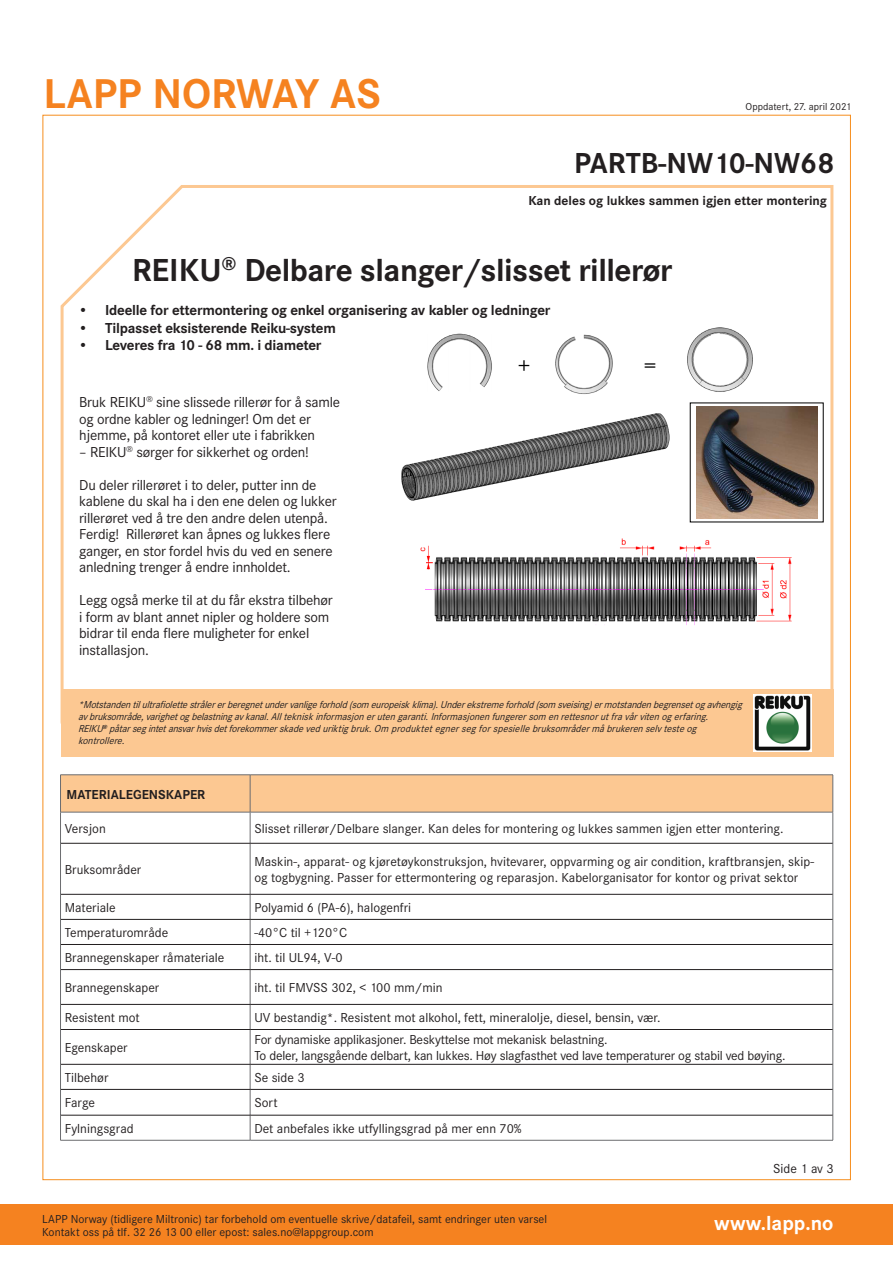
<style>
.page{position:relative;width:893px;height:1263px;background:#fff}
.page>*{position:absolute;margin:0;border:0;box-sizing:border-box;transform-origin:0 0}
.t1{font:700 43.2px "Corporate STOT";color:#f58220}
.t2{font:700 33px "Corporate STOT";letter-spacing:-.015em;color:#231f20}
.Brødtekst{font:700 30px "Corporate STOT";color:#231f20}
.t3{font:700 21px "Corporate STOT";color:#fff}
.t4{font:700 19.8px "Times New Roman";color:#000}
.t5{font:15px/16.5px "Corporate STOT";letter-spacing:-.015em;color:#231f20}
.t6{font:700 15px "Corporate STOT";letter-spacing:-.015em;color:#231f20}
.Tabelltekst{font:13.5px/16.2px "Corporate STOT";color:#231f20}
.Tabelltekst-2{font:700 13.5px "Corporate STOT";color:#231f20}
.Brødtekst-2{font:12px "Corporate STOT";color:#231f20}
.Brødtekst-3{font:italic 10.5px/12px "Corporate STOT";color:#231f20;scale:.96 1}
.t7{font:10.5px "Corporate STOT";color:#231f20}
</style>
<div class="page">
<div style="left:43px;top:115px;width:808px;height:1065px;background:#fff;border:1px solid #f68e1e"></div>
<div style="left:61px;top:775px;width:772px;height:37px;background:#fcc892"></div>
<svg style="left:61px;top:813px;width:772px;height:106px"></svg>
<hr style="left:60px;top:774px;width:190px;height:1px;background:#6c6d70">
<hr style="left:60px;top:775px;width:1px;height:37px;background:#6c6d70">
<hr style="left:250px;top:774px;width:583px;height:1px;background:#6c6d70">
<hr style="left:250px;top:775px;width:1px;height:37px;background:#6c6d70">
<hr style="left:833px;top:775px;width:1px;height:37px;background:#6c6d70">
<hr style="left:60px;top:812px;width:190px;height:1px;background:#6c6d70">
<hr style="left:60px;top:812px;width:1px;height:31px;background:#6c6d70">
<hr style="left:250px;top:812px;width:583px;height:1px;background:#6c6d70">
<hr style="left:250px;top:812px;width:1px;height:31px;background:#6c6d70">
<hr style="left:833px;top:812px;width:1px;height:31px;background:#6c6d70">
<hr style="left:60px;top:843px;width:1px;height:51px;background:#6c6d70">
<hr style="left:250px;top:843px;width:1px;height:51px;background:#6c6d70">
<hr style="left:833px;top:843px;width:1px;height:51px;background:#6c6d70">
<svg style="left:60px;top:894px;width:1px;height:75px"></svg>
<svg style="left:250px;top:895px;width:1px;height:74px"></svg>
<svg style="left:833px;top:894px;width:1px;height:75px"></svg>
<hr style="left:60px;top:969px;width:1px;height:35px;background:#6c6d70">
<hr style="left:250px;top:970px;width:1px;height:34px;background:#6c6d70">
<hr style="left:833px;top:969px;width:1px;height:35px;background:#6c6d70">
<svg style="left:60px;top:1004px;width:1px;height:25px"></svg>
<svg style="left:250px;top:1005px;width:1px;height:24px"></svg>
<svg style="left:833px;top:1004px;width:1px;height:25px"></svg>
<hr style="left:60px;top:1029px;width:1px;height:35px;background:#6c6d70">
<hr style="left:250px;top:1030px;width:1px;height:34px;background:#6c6d70">
<hr style="left:833px;top:1029px;width:1px;height:35px;background:#6c6d70">
<svg style="left:60px;top:1064px;width:1px;height:76px"></svg>
<svg style="left:250px;top:1065px;width:1px;height:75px"></svg>
<svg style="left:833px;top:1064px;width:1px;height:76px"></svg>
<hr style="left:60px;top:1140px;width:190px;height:1px;background:#6c6d70">
<hr style="left:250px;top:1140px;width:583px;height:1px;background:#6c6d70">
<hr style="left:61px;top:843px;width:189px;height:1px;background:#231f20">
<hr style="left:250px;top:843px;width:583px;height:1px;background:#231f20">
<hr style="left:61px;top:894px;width:189px;height:1px;background:#231f20">
<hr style="left:250px;top:894px;width:583px;height:1px;background:#231f20">
<hr style="left:61px;top:919px;width:189px;height:1px;background:#231f20">
<hr style="left:250px;top:919px;width:583px;height:1px;background:#231f20">
<hr style="left:61px;top:944px;width:189px;height:1px;background:#231f20">
<hr style="left:250px;top:944px;width:583px;height:1px;background:#231f20">
<hr style="left:61px;top:969px;width:189px;height:1px;background:#231f20">
<hr style="left:250px;top:969px;width:583px;height:1px;background:#231f20">
<hr style="left:61px;top:1004px;width:189px;height:1px;background:#231f20">
<hr style="left:250px;top:1004px;width:583px;height:1px;background:#231f20">
<hr style="left:61px;top:1029px;width:189px;height:1px;background:#231f20">
<hr style="left:250px;top:1029px;width:583px;height:1px;background:#231f20">
<hr style="left:61px;top:1064px;width:189px;height:1px;background:#231f20">
<hr style="left:250px;top:1064px;width:583px;height:1px;background:#231f20">
<hr style="left:61px;top:1089px;width:189px;height:1px;background:#231f20">
<hr style="left:250px;top:1089px;width:583px;height:1px;background:#231f20">
<hr style="left:61px;top:1115px;width:189px;height:1px;background:#231f20">
<hr style="left:250px;top:1115px;width:583px;height:1px;background:#231f20">
<svg style="left:60px;top:185px;width:774px;height:542px"></svg>
<div style="left:61px;top:690px;width:772px;height:67px;background:#fcc892"></div>
<img style="left:754px;top:694px;width:57px;height:58px">
<div style="left:416px;top:328px;width:89px;height:70px;background:#fff"></div>
<img style="left:427px;top:333px;width:65px;height:58px">
<div style="left:542px;top:328px;width:82px;height:74px;background:#fff"></div>
<img style="left:555px;top:334px;width:58px;height:60px">
<div style="left:675px;top:325px;width:89px;height:74px;background:#fff"></div>
<img style="left:687px;top:327px;width:66px;height:65px">
<div style="left:513px;top:351px;width:22px;height:29px;background:#fff"></div>
<div style="left:638px;top:351px;width:30px;height:29px;background:#fff"></div>
<div style="left:409px;top:520px;width:400px;height:112px;background:#fff"></div>
<img style="left:420px;top:538px;width:372px;height:87px">
<div style="left:387px;top:403px;width:303px;height:108px;background:#fff"></div>
<img style="left:401px;top:406px;width:289px;height:101px">
<div style="left:690px;top:403px;width:133px;height:119px;background:#fff"></div>
<img style="left:696px;top:406px;width:121px;height:113px">
<div style="left:0;top:1204px;width:893px;height:41px;background:#f58220"></div>
<p class="t1" style="left:44px;top:69px;width:339px">LAPP NORWAY AS</p>
<p class="t7" style="left:746px;top:101px;width:107px">Oppdatert, 27. april 2021</p>
<p class="Brødtekst" style="left:574px;top:146px;width:262px">PARTB-NW10-NW68</p>
<p class="Tabelltekst-2" style="left:528px;top:192px;width:300px">Kan deles og lukkes sammen igjen etter montering</p>
<p class="t2" style="left:132px;top:251px;width:542px">REIKU<sup>®</sup> Delbare slanger/slisset rillerør</p>
<p class="t6" style="left:78px;top:302px;width:474px">• Ideelle for ettermontering og enkel organisering av kabler og ledninger</p>
<p class="t6" style="left:78px;top:319px;width:259px">• Tilpasset eksisterende Reiku-system</p>
<p class="t6" style="left:78px;top:336px;width:245px">• Leveres fra 10 - 68 mm. i diameter</p>
<p class="t5" style="left:79px;top:394px;width:262px">Bruk REIKU<sup>®</sup> sine slissede rillerør for å samle og ordne kabler og ledninger! Om det er hjemme, på kontoret eller ute i fabrikken</p>
<p class="t5" style="left:79px;top:444px;width:231px">– REIKU<sup>®</sup> sørger for sikkerhet og orden!</p>
<p class="t5" style="left:79px;top:477px;width:259px">Du deler rillerøret i to deler, putter inn de kablene du skal ha i den ene delen og lukker rillerøret ved å tre den andre delen utenpå.<br>Ferdig! Rillerøret kan åpnes og lukkes flere ganger, en stor fordel hvis du ved en senere anledning trenger å endre innholdet.</p>
<p class="t5" style="left:79px;top:592px;width:255px">Legg også merke til at du får ekstra tilbehør i form av blant annet nipler og holdere som bidrar til enda flere muligheter for enkel installasjon.</p>
<p class="t4" style="left:518px;top:352px;width:13px">+</p>
<p class="t4" style="left:644px;top:352px;width:13px">=</p>
<p class="Brødtekst-3" style="left:78px;top:699px;width:696px">*Motstandentilultrafiolettestrålererberegnetundervanligeforhold(som europeiskklima).Underekstremeforhold(som sveising)ermotstandenbegrensetogavhengig avbruksområde,varighetogbelastningavkanal.Alltekniskinformasjonerutengaranti.Informasjonenfungerersom enrettesnorutfravårvitenogerfaring.<br>REIKU<sup>®</sup> påtarsegintetansvarhvisdetforekommerskadeveduriktigbruk.Om produktetegnersegforspesiellebruksområdermåbrukerenselvtesteog kontrollere.</p>
<p class="Tabelltekst-2" style="left:67px;top:786px;width:140px">MATERIALEGENSKAPER</p>
<p class="Tabelltekst" style="left:65px;top:820px;width:43px">Versjon</p>
<p class="Tabelltekst" style="left:254px;top:820px;width:531px">Slisset rillerør/Delbare slanger. Kan deles for montering og lukkes sammen igjen etter montering.</p>
<p class="Tabelltekst" style="left:65px;top:861px;width:78px">Bruksområder</p>
<p class="Tabelltekst" style="left:254px;top:853px;width:561px">Maskin-, apparat- og kjøretøykonstruksjon, hvitevarer, oppvarming og air condition, kraftbransjen, skip&shy;og togbygning. Passer for ettermontering og reparasjon. Kabelorganisator for kontor og privat sektor</p>
<p class="Tabelltekst" style="left:65px;top:899px;width:52px">Materiale</p>
<p class="Tabelltekst" style="left:254px;top:899px;width:158px">Polyamid 6 (PA-6), halogenfri</p>
<p class="Tabelltekst" style="left:65px;top:924px;width:105px">Temperaturområde</p>
<p class="Tabelltekst" style="left:254px;top:924px;width:94px">-40°C til +120°C</p>
<p class="Tabelltekst" style="left:65px;top:949px;width:161px">Brannegenskaper råmateriale</p>
<p class="Tabelltekst" style="left:254px;top:949px;width:90px">iht. til UL94, V-0</p>
<p class="Tabelltekst" style="left:65px;top:979px;width:96px">Brannegenskaper</p>
<p class="Tabelltekst" style="left:254px;top:979px;width:190px">iht. til FMVSS 302, &lt; 100 mm/min</p>
<p class="Tabelltekst" style="left:65px;top:1009px;width:77px">Resistent mot</p>
<p class="Tabelltekst" style="left:254px;top:1009px;width:408px">UV bestandig*. Resistent mot alkohol, fett, mineralolje, diesel, bensin, vær.</p>
<p class="Tabelltekst" style="left:65px;top:1039px;width:64px">Egenskaper</p>
<p class="Tabelltekst" style="left:254px;top:1031px;width:533px">For dynamiske applikasjoner. Beskyttelse mot mekanisk belastning.<br>To deler, langsgående delbart, kan lukkes. Høy slagfasthet ved lave temperaturer og stabil ved bøying.</p>
<p class="Tabelltekst" style="left:65px;top:1069px;width:45px">Tilbehør</p>
<p class="Tabelltekst" style="left:254px;top:1069px;width:52px">Se side 3</p>
<p class="Tabelltekst" style="left:65px;top:1095px;width:32px">Farge</p>
<p class="Tabelltekst" style="left:254px;top:1095px;width:25px">Sort</p>
<p class="Tabelltekst" style="left:65px;top:1120px;width:70px">Fylningsgrad</p>
<p class="Tabelltekst" style="left:254px;top:1120px;width:269px">Det anbefales ikke utfyllingsgrad på mer enn 70%</p>
<p class="Tabelltekst" style="left:773px;top:1161px;width:62px">Side 1 av 3</p>
<p class="Brødtekst-2" style="left:42px;top:1212px;width:506px">LAPP Norway (tidligere Miltronic) tar forbehold om eventuelle skrive/datafeil, samt endringer uten varsel</p>
<p class="Brødtekst-2" style="left:42px;top:1225px;width:333px">Kontakt oss på tlf. 32 26 13 00 eller epost: sales.no@lappgroup.com</p>
<p class="t3" style="left:714px;top:1210px;width:121px">www.lapp.no</p>
</div>
